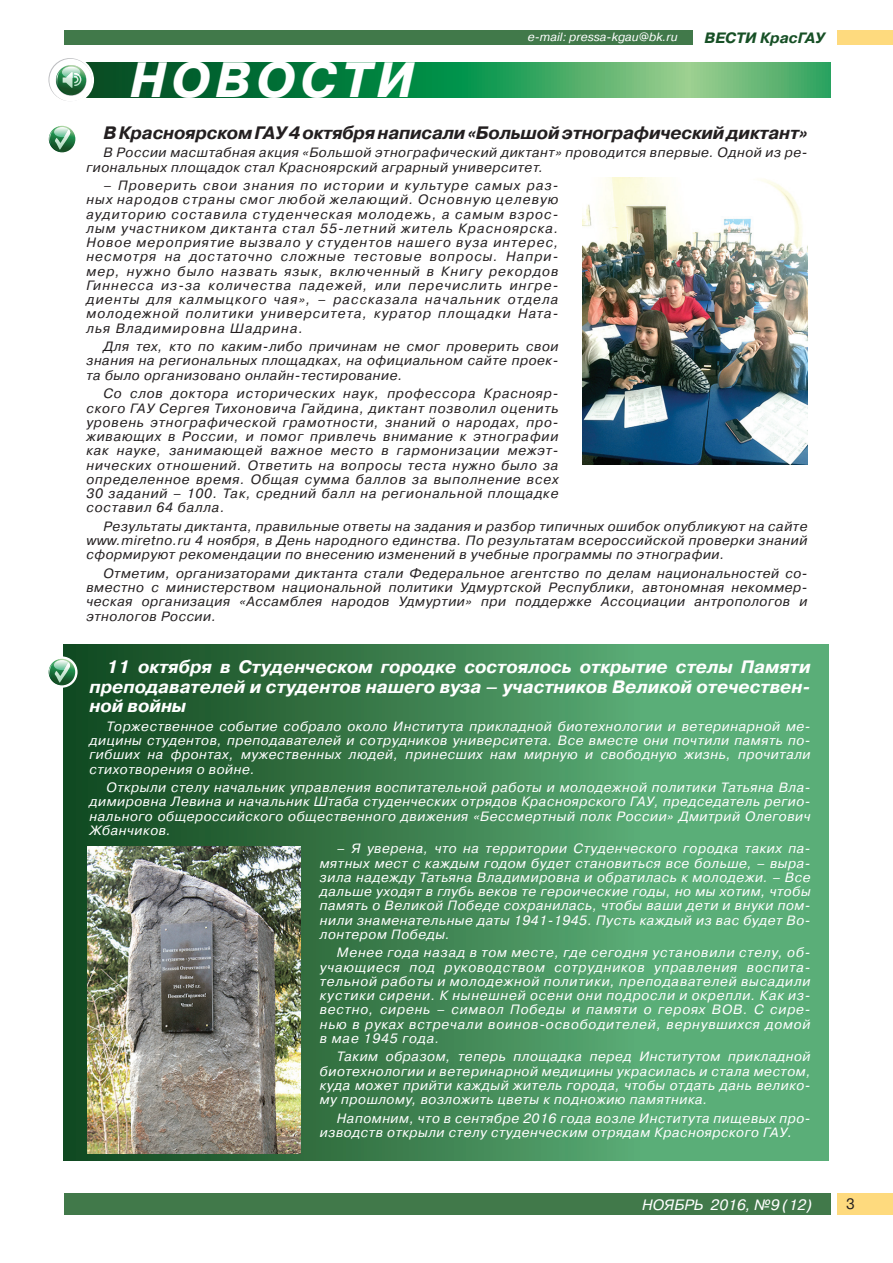
<style>
.page{position:relative;width:893px;height:1263px;background:#fff}
.page>*{position:absolute;margin:0;border:0;box-sizing:border-box;transform-origin:0 0}
.t1{font:italic 700 49.5px "Pragmatica C";letter-spacing:.1em;color:#fff}
.t2{font:italic 700 18px/19.5px "Pragmatica C";color:#fff;text-align:justify}
.t3{font:italic 700 18px "Pragmatica C";letter-spacing:-.01em;color:#231f20}
.t4{font:italic 15px "Pragmatica C";color:#fff}
.t5{font:italic 700 15px "Pragmatica C";color:#175026}
.t6{font:15px "Pragmatica C";color:#231f20}
.t7{font:italic 13.5px/14.2px "Pragmatica C";letter-spacing:.04em;color:#231f20;text-align:justify}
.t8{font:italic 13.5px/14.2px "Pragmatica C";letter-spacing:.04em;color:#fff;text-align:justify}
.t9{font:italic 12px "Pragmatica C";color:#fff}
</style>
<div class="page">
<div style="left:64px;top:1194px;width:766px;height:21px;background:#41794a"></div>
<div style="left:838px;top:1194px;width:55px;height:21px;background:#feda7e"></div>
<div style="left:64px;top:30px;width:628px;height:15px;background:#41794a"></div>
<div style="left:838px;top:30px;width:55px;height:15px;background:#feda7e"></div>
<svg style="left:92px;top:63px;width:739px;height:34px;background:#2d9153"></svg>
<div style="left:47px;top:57px;width:47px;height:46px;background:#fff;border-radius:50%"></div>
<svg style="left:48px;top:58px;width:44px;height:43px"></svg>
<svg style="left:63px;top:645px;width:766px;height:516px;background:#448c5a"></svg>
<svg style="left:46px;top:656px;width:32px;height:32px"></svg>
<svg style="left:49px;top:659px;width:26px;height:26px"></svg>
<svg style="left:48px;top:659px;width:22px;height:27px"></svg>
<svg style="left:46px;top:123px;width:32px;height:32px"></svg>
<svg style="left:49px;top:126px;width:26px;height:26px"></svg>
<svg style="left:48px;top:126px;width:22px;height:27px"></svg>
<img style="left:88px;top:846px;width:213px;height:307px">
<img style="left:583px;top:177px;width:225px;height:287px">
<h1 class="t1" style="left:130px;top:53px;width:285px">НОВОСТИ</h1>
<p class="t9" style="left:528px;top:31px;width:151px">e-mail: pressa-kgau@bk.ru</p>
<p class="t5" style="left:704px;top:29px;width:122px">ВЕСТИ КрасГАУ</p>
<h2 class="t3" style="left:103px;top:123px;width:706px">В Красноярском ГАУ 4 октября написали «Большой этнографический диктант»</h2>
<p class="t7" style="left:86px;top:146px;width:723px;text-indent:17px">В России масштабная акция «Большой этнографический диктант» проводится впервые. Одной из ре&shy;гиональных площадок стал Красноярский аграрный университет.</p>
<p class="t7" style="left:86px;top:178px;width:474px;text-indent:17px">– Проверить свои знания по истории и культуре самых раз&shy;ных народов страны смог любой желающий. Основную целевую аудиторию составила студенческая молодежь, а самым взрос&shy;лым участником диктанта стал 55-летний житель Красноярска.<br>Новое мероприятие вызвало у студентов нашего вуза интерес, несмотря на достаточно сложные тестовые вопросы. Напри&shy;мер, нужно было назвать язык, включенный в Книгу рекордов Гиннесса из-за количества падежей, или перечислить ингре&shy;диенты для калмыцкого чая», – рассказала начальник отдела молодежной политики университета, куратор площадки Ната&shy;лья Владимировна Шадрина.</p>
<p class="t7" style="left:86px;top:339px;width:474px;text-indent:17px">Для тех, кто по каким-либо причинам не смог проверить свои знания на региональных площадках, на официальном сайте проек&shy;та было организовано онлайн-тестирование.</p>
<p class="t7" style="left:86px;top:386px;width:474px;text-indent:17px">Со слов доктора исторических наук, профессора Краснояр&shy;ского ГАУ Сергея Тихоновича Гайдина, диктант позволил оценить уровень этнографической грамотности, знаний о народах, про&shy;живающих в России, и помог привлечь внимание к этнографии как науке, занимающей важное место в гармонизации межэт&shy;нических отношений. Ответить на вопросы теста нужно было за определенное время. Общая сумма баллов за выполнение всех 30 заданий – 100. Так, средний балл на региональной площадке составил 64 балла.</p>
<p class="t7" style="left:86px;top:519px;width:723px;text-indent:17px">Результаты диктанта, правильные ответы на задания и разбор типичных ошибок опубликуют на сайте www.miretno.ru 4 ноября, в День народного единства. По результатам всероссийской проверки знаний сформируют рекомендации по внесению изменений в учебные программы по этнографии.</p>
<p class="t7" style="left:86px;top:566px;width:723px;text-indent:17px">Отметим, организаторами диктанта стали Федеральное агентство по делам национальностей со&shy;вместно с министерством национальной политики Удмуртской Республики, автономная некоммер&shy;ческая организация «Ассамблея народов Удмуртии» при поддержке Ассоциации антропологов и этнологов России.</p>
<h2 class="t2" style="left:90px;top:657px;width:723px;text-indent:17px">11 октября в Студенческом городке состоялось открытие стелы Памяти преподавателей и студентов нашего вуза – участников Великой отечествен&shy;ной войны</h2>
<p class="t8" style="left:90px;top:719px;width:723px;text-indent:17px">Торжественное событие собрало около Института прикладной биотехнологии и ветеринарной ме&shy;дицины студентов, преподавателей и сотрудников университета. Все вместе они почтили память по&shy;гибших на фронтах, мужественных людей, принесших нам мирную и свободную жизнь, прочитали стихотворения о войне.</p>
<p class="t8" style="left:90px;top:780px;width:723px;text-indent:17px">Открыли стелу начальник управления воспитательной работы и молодежной политики Татьяна Вла&shy;димировна Левина и начальник Штаба студенческих отрядов Красноярского ГАУ, председатель регио&shy;нального общероссийского общественного движения «Бессмертный полк России» Дмитрий Олегович Жбанчиков.</p>
<p class="t8" style="left:320px;top:841px;width:492px;text-indent:17px">– Я уверена, что на территории Студенческого городка таких па&shy;мятных мест с каждым годом будет становиться все больше, – выра&shy;зила надежду Татьяна Владимировна и обратилась к молодежи. – Все дальше уходят в глубь веков те героические годы, но мы хотим, чтобы память о Великой Победе сохранилась, чтобы ваши дети и внуки пом&shy;нили знаменательные даты 1941-1945. Пусть каждый из вас будет Во&shy;лонтером Победы.</p>
<p class="t8" style="left:320px;top:946px;width:492px;text-indent:17px">Менее года назад в том месте, где сегодня установили стелу, об&shy;учающиеся под руководством сотрудников управления воспита&shy;тельной работы и молодежной политики, преподавателей высадили кустики сирени. К нынешней осени они подросли и окрепли. Как из&shy;вестно, сирень – символ Победы и памяти о героях ВОВ. С сире&shy;нью в руках встречали воинов-освободителей, вернувшихся домой в мае 1945 года.</p>
<p class="t8" style="left:320px;top:1050px;width:492px;text-indent:17px">Таким образом, теперь площадка перед Институтом прикладной биотехнологии и ветеринарной медицины украсилась и стала местом, куда может прийти каждый житель города, чтобы отдать дань велико&shy;му прошлому, возложить цветы к подножию памятника.</p>
<p class="t8" style="left:320px;top:1111px;width:492px;text-indent:17px">Напомним, что в сентябре 2016 года возле Института пищевых про&shy;изводств открыли стелу студенческим отрядам Красноярского ГАУ.</p>
<p class="t4" style="left:642px;top:1196px;width:171px">НОЯБРЬ 2016, №9 (12)</p>
<p class="t6" style="left:846px;top:1196px;width:10px">3</p>
</div>
